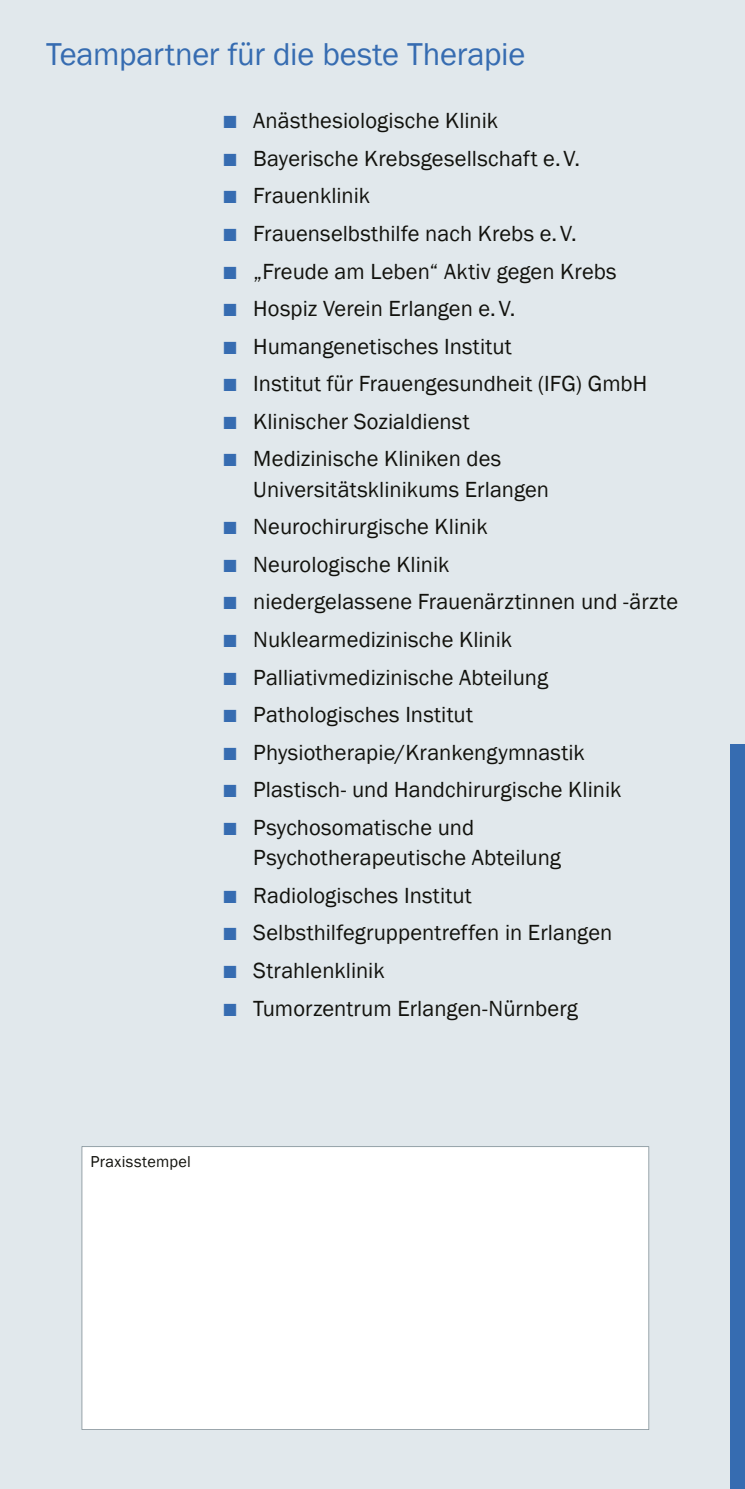
<style>
.page{position:relative;width:745px;height:1489px;background:#fff}
.page>*{position:absolute;margin:0;border:0;box-sizing:border-box;transform-origin:0 0}
.t1{font:32.5px "Franklin Gothic";letter-spacing:-.01em;color:#366cb1}
.t2{font:22.5px/30.5px "Franklin Gothic";letter-spacing:.005em;color:#12120d}
.t3{font:16.25px "Franklin Gothic";letter-spacing:.02em;color:#12120d}
.s1{color:#366cb1}
</style>
<div class="page">
<div style="left:0;top:0;width:744px;height:1488px;background:#e1e8ec"></div>
<div style="left:730px;top:744px;width:14px;height:744px;background:#366cb1"></div>
<div style="left:81px;top:1146px;width:567px;height:283px;background:#fff"></div>
<h1 class="t1" style="left:46px;top:36px;width:480px">Teampartner für die beste Therapie</h1>
<p class="t2" style="left:223px;top:105px;width:276px"><span class="s1">■</span> Anästhesiologische Klinik</p>
<p class="t2" style="left:223px;top:143px;width:358px"><span class="s1">■</span> Bayerische Krebsgesellschaft e. V.</p>
<p class="t2" style="left:223px;top:180px;width:148px"><span class="s1">■</span> Frauenklinik</p>
<p class="t2" style="left:223px;top:218px;width:354px"><span class="s1">■</span> Frauenselbsthilfe nach Krebs e. V.</p>
<p class="t2" style="left:223px;top:255px;width:394px"><span class="s1">■</span> „Freude am Leben“ Aktiv gegen Krebs</p>
<p class="t2" style="left:223px;top:293px;width:293px"><span class="s1">■</span> Hospiz Verein Erlangen e. V.</p>
<p class="t2" style="left:223px;top:330px;width:290px"><span class="s1">■</span> Humangenetisches Institut</p>
<p class="t2" style="left:223px;top:368px;width:425px"><span class="s1">■</span> Institut für Frauengesundheit (IFG) GmbH</p>
<p class="t2" style="left:223px;top:405px;width:247px"><span class="s1">■</span> Klinischer Sozialdienst</p>
<p class="t2" style="left:253px;top:443px;width:297px;text-indent:-30px"><span class="s1">■</span> Medizinische Kliniken des<br>Universitätsklinikums Erlangen</p>
<p class="t2" style="left:223px;top:511px;width:265px"><span class="s1">■</span> Neurochirurgische Klinik</p>
<p class="t2" style="left:223px;top:548px;width:227px"><span class="s1">■</span> Neurologische Klinik</p>
<p class="t2" style="left:223px;top:586px;width:456px"><span class="s1">■</span> niedergelassene Frauenärztinnen und -ärzte</p>
<p class="t2" style="left:223px;top:624px;width:290px"><span class="s1">■</span> Nuklearmedizinische Klinik</p>
<p class="t2" style="left:223px;top:661px;width:326px"><span class="s1">■</span> Palliativmedizinische Abteilung</p>
<p class="t2" style="left:223px;top:699px;width:251px"><span class="s1">■</span> Pathologisches Institut</p>
<p class="t2" style="left:223px;top:736px;width:362px"><span class="s1">■</span> Physiotherapie/Krankengymnastik</p>
<p class="t2" style="left:223px;top:774px;width:399px"><span class="s1">■</span> Plastisch- und Handchirurgische Klinik</p>
<p class="t2" style="left:253px;top:811px;width:309px;text-indent:-30px"><span class="s1">■</span> Psychosomatische und<br>Psychotherapeutische Abteilung</p>
<p class="t2" style="left:223px;top:879px;width:250px"><span class="s1">■</span> Radiologisches Institut</p>
<p class="t2" style="left:223px;top:917px;width:390px"><span class="s1">■</span> Selbsthilfegruppentreffen in Erlangen</p>
<p class="t2" style="left:223px;top:954px;width:162px"><span class="s1">■</span> Strahlenklinik</p>
<p class="t2" style="left:223px;top:992px;width:356px"><span class="s1">■</span> Tumorzentrum Erlangen-Nürnberg</p>
<p class="t3" style="left:90px;top:1152px;width:102px">Praxisstempel</p>
</div>
